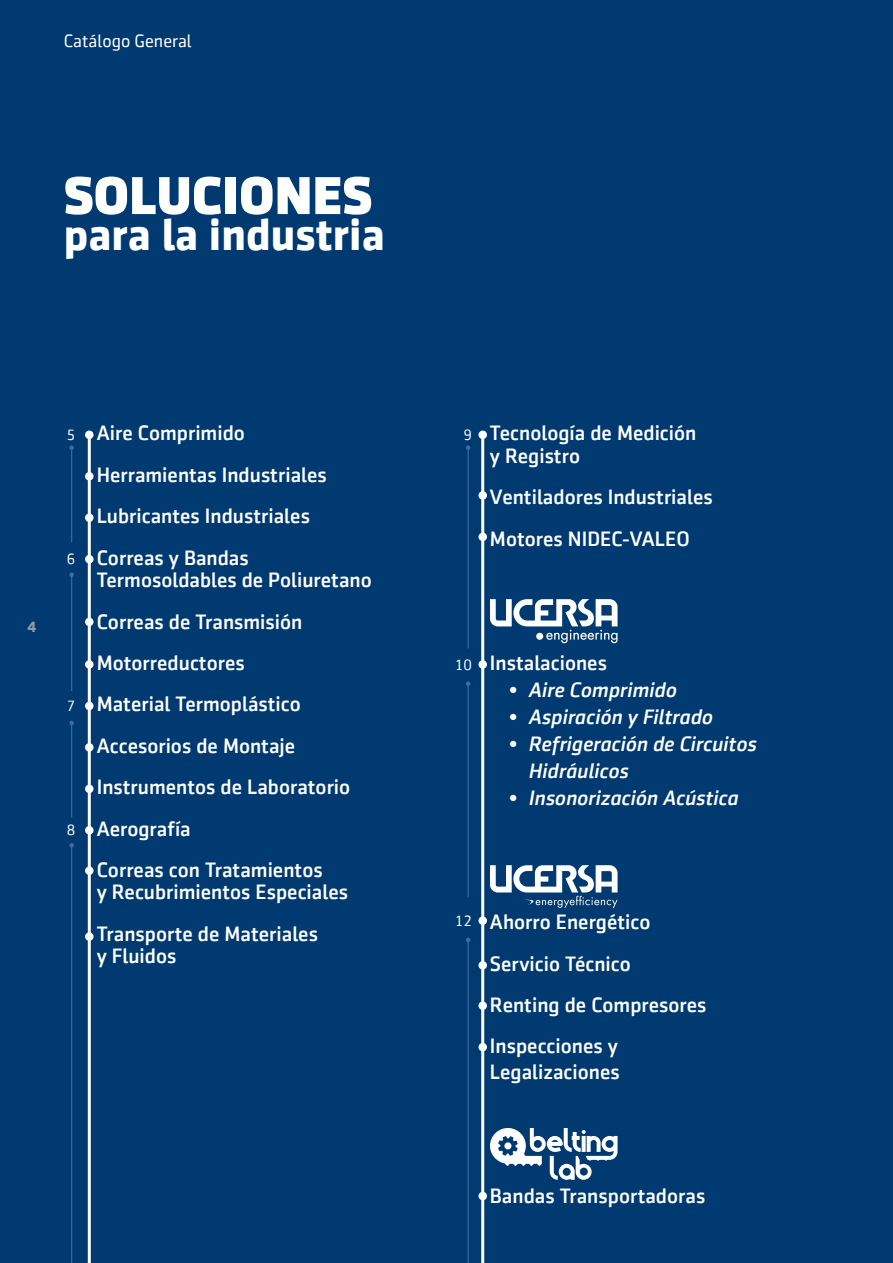
<style>
.page{position:relative;width:893px;height:1263px;background:#003a70}
.page>*{position:absolute;margin:0;border:0;box-sizing:border-box;transform-origin:0 0}
.t1{font:800 54px "Sentico Sans DT";color:#fff}
.t2{font:700 45px "Sentico Sans DT";color:#fff}
.t3{font:500 21px/41.4px "Sentico Sans DT";color:#fff}
.t4{font:italic 500 21px/27px "Sentico Sans DT";color:#fff}
.t5{font:18px "Sentico Sans DT";color:#fff}
.t6{font:15px "Sentico Sans DT";color:#fff}
.t7{font:700 15px "Sentico Sans DT";color:#929bac}
</style>
<div class="page">
<hr style="left:88px;top:434px;width:3px;height:829px;background:#fff">
<hr style="left:71px;top:448px;width:1px;height:94px;background:#3f6ba9">
<svg style="left:69px;top:445px;width:5px;height:5px"></svg>
<hr style="left:468px;top:448px;width:1px;height:200px;background:#3f6ba9">
<svg style="left:466px;top:445px;width:4px;height:5px"></svg>
<hr style="left:71px;top:723px;width:1px;height:94px;background:#3f6ba9">
<svg style="left:69px;top:721px;width:5px;height:4px"></svg>
<hr style="left:468px;top:684px;width:1px;height:213px;background:#3f6ba9">
<svg style="left:466px;top:681px;width:4px;height:5px"></svg>
<hr style="left:71px;top:845px;width:1px;height:418px;background:#3f6ba9">
<svg style="left:69px;top:843px;width:5px;height:4px"></svg>
<hr style="left:468px;top:940px;width:1px;height:323px;background:#3f6ba9">
<svg style="left:466px;top:938px;width:4px;height:4px"></svg>
<hr style="left:71px;top:575px;width:1px;height:116px;background:#3f6ba9">
<svg style="left:69px;top:572px;width:5px;height:5px"></svg>
<hr style="left:481px;top:434px;width:3px;height:829px;background:#fff">
<div style="left:85px;top:431px;width:9px;height:8px;background:#fff;border-radius:50%"></div>
<div style="left:478px;top:431px;width:9px;height:8px;background:#fff;border-radius:50%"></div>
<div style="left:85px;top:472px;width:9px;height:8px;background:#fff;border-radius:50%"></div>
<div style="left:85px;top:513px;width:9px;height:9px;background:#fff;border-radius:50%"></div>
<div style="left:478px;top:491px;width:9px;height:9px;background:#fff;border-radius:50%"></div>
<div style="left:85px;top:555px;width:9px;height:8px;background:#fff;border-radius:50%"></div>
<div style="left:478px;top:533px;width:9px;height:8px;background:#fff;border-radius:50%"></div>
<div style="left:85px;top:618px;width:9px;height:8px;background:#fff;border-radius:50%"></div>
<div style="left:85px;top:660px;width:9px;height:9px;background:#fff;border-radius:50%"></div>
<div style="left:478px;top:660px;width:9px;height:9px;background:#fff;border-radius:50%"></div>
<div style="left:85px;top:702px;width:9px;height:8px;background:#fff;border-radius:50%"></div>
<div style="left:85px;top:743px;width:9px;height:9px;background:#fff;border-radius:50%"></div>
<div style="left:85px;top:784px;width:9px;height:9px;background:#fff;border-radius:50%"></div>
<div style="left:85px;top:826px;width:9px;height:8px;background:#fff;border-radius:50%"></div>
<div style="left:478px;top:961px;width:9px;height:8px;background:#fff;border-radius:50%"></div>
<div style="left:478px;top:1192px;width:9px;height:8px;background:#fff;border-radius:50%"></div>
<div style="left:85px;top:866px;width:9px;height:9px;background:#fff;border-radius:50%"></div>
<div style="left:85px;top:932px;width:9px;height:9px;background:#fff;border-radius:50%"></div>
<div style="left:478px;top:916px;width:9px;height:9px;background:#fff;border-radius:50%"></div>
<svg style="left:490px;top:599px;width:127px;height:44px"></svg>
<svg style="left:490px;top:1128px;width:127px;height:52px"></svg>
<svg style="left:490px;top:865px;width:127px;height:43px"></svg>
<div style="left:478px;top:1043px;width:9px;height:8px;background:#fff;border-radius:50%"></div>
<div style="left:478px;top:1001px;width:9px;height:9px;background:#fff;border-radius:50%"></div>
<p class="t5" style="left:64px;top:31px;width:130px">Catálogo General</p>
<h1 class="t1" style="left:64px;top:164px;width:310px">SOLUCIONES</h1>
<h2 class="t2" style="left:64px;top:216px;width:322px">para la industria</h2>
<p class="t7" style="left:27px;top:621px;width:10px">4</p>
<p class="t6" style="left:67px;top:427px;width:10px">5</p>
<p class="t6" style="left:67px;top:551px;width:10px">6</p>
<p class="t6" style="left:67px;top:698px;width:10px">7</p>
<p class="t6" style="left:67px;top:822px;width:10px">8</p>
<p class="t3" style="left:97px;top:414px;width:232px">Aire Comprimido<br>Herramientas Industriales<br>Lubricantes Industriales<br>Correas y Bandas</p>
<p class="t3" style="left:97px;top:560px;width:277px">Termosoldables de Poliuretano<br>Correas de Transmisión<br>Motorreductores<br>Material Termoplástico<br>Accesorios de Montaje<br>Instrumentos de Laboratorio<br>Aerografía<br>Correas con Tratamientos</p>
<p class="t3" style="left:97px;top:873px;width:253px">y Recubrimientos Especiales<br>Transporte de Materiales</p>
<p class="t3" style="left:97px;top:936px;width:81px">y Fluidos</p>
<p class="t6" style="left:463px;top:427px;width:10px">9</p>
<p class="t3" style="left:490px;top:423px;width:208px;line-height:22.5px">Tecnología de Medición y Registro</p>
<p class="t3" style="left:490px;top:478px;width:224px">Ventiladores Industriales<br>Motores NIDEC-VALEO</p>
<p class="t6" style="left:455px;top:656px;width:19px">10</p>
<p class="t3" style="left:490px;top:643px;width:118px">Instalaciones</p>
<p class="t4" style="left:507px;top:678px;width:171px">• Aire Comprimido</p>
<p class="t4" style="left:507px;top:705px;width:207px">• Aspiración y Filtrado</p>
<p class="t4" style="left:528px;top:732px;width:229px;text-indent:-21px">• Refrigeración de Circuitos<br>Hidráulicos</p>
<p class="t4" style="left:507px;top:786px;width:232px">• Insonorización Acústica</p>
<p class="t6" style="left:455px;top:913px;width:19px">12</p>
<p class="t3" style="left:490px;top:902px;width:218px">Ahorro Energético<br>Servicio Técnico<br>Renting de Compresores<br>Inspecciones y</p>
<p class="t3" style="left:490px;top:1052px;width:131px">Legalizaciones</p>
<p class="t3" style="left:490px;top:1176px;width:217px">Bandas Transportadoras</p>
</div>
